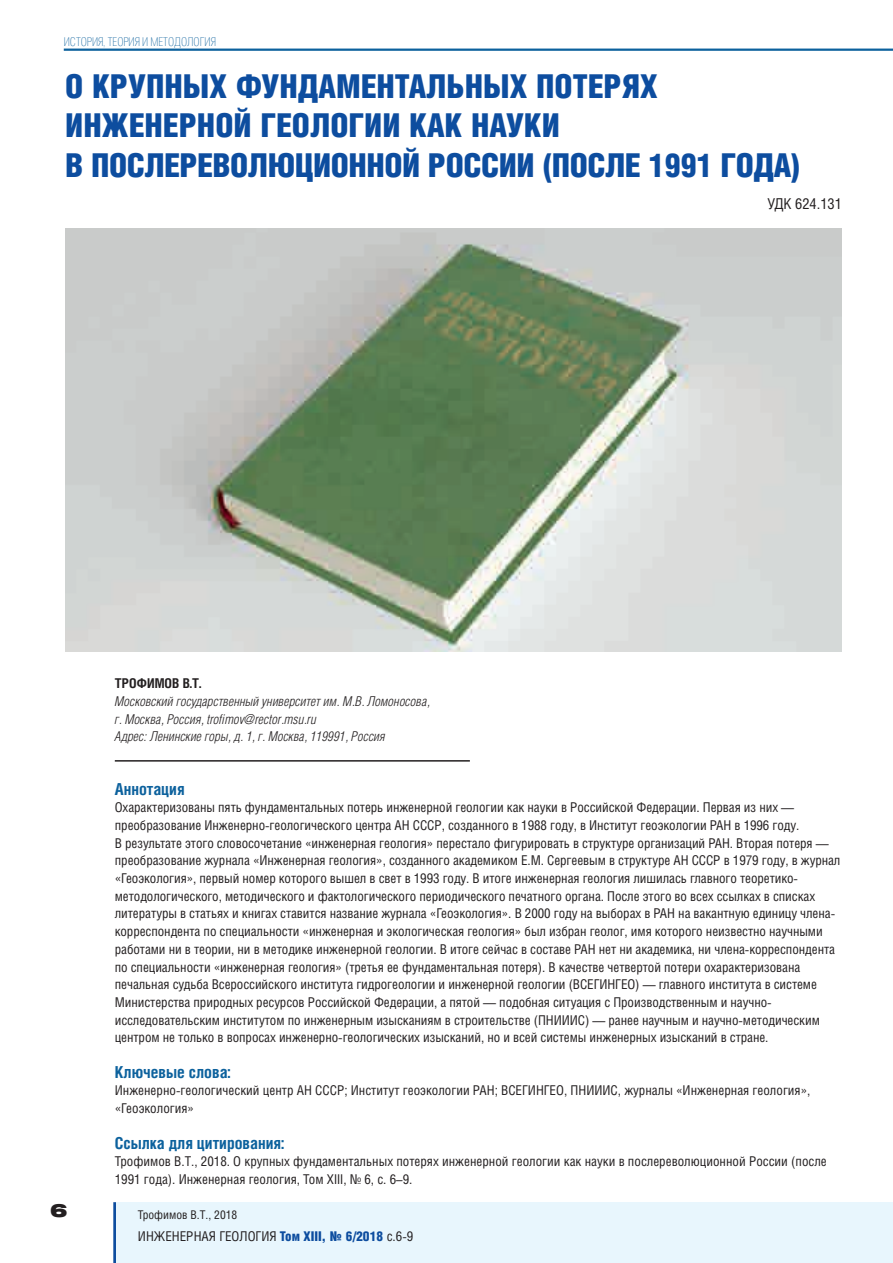
<style>
.page{position:relative;width:893px;height:1263px;background:#fff}
.page>*{position:absolute;margin:0;border:0;box-sizing:border-box;transform-origin:0 0}
.t1{font:900 33px/39.6px "Helios Cond";color:#0d4d9f}
.t2{font:900 18px "Helios Ext";color:#231f20}
.t3{font:700 16.5px "Helios Cond";color:#0c619d}
.t4{font:15px "Helios Cond";color:#231f20}
.t5{font:13.5px/17.7px "Helios Cond";letter-spacing:-.005em;color:#231f20}
.t6{font:italic 300 13.5px/17.7px "Helios Cond";letter-spacing:.005em;color:#231f20}
.t7{font:700 13.5px "Helios Cond";letter-spacing:.005em;color:#231f20}
.t8{font:100 12px "Helios Cond";color:#0c619d}
.t9{font:12px "Helios Cond";color:#231f20}
.s1{font-weight:900;color:#0d4d9f}
</style>
<div class="page">
<hr style="left:64px;top:49px;width:829px;height:2px;background:#0c619d">
<hr style="left:113px;top:1202px;width:3px;height:61px;background:#0d4d9f">
<hr style="left:115px;top:760px;width:355px;height:2px;background:#231f20">
<div style="left:116px;top:1202px;width:777px;height:61px;background:#e8f6fd"></div>
<img style="left:65px;top:228px;width:777px;height:424px">
<p class="t8" style="left:64px;top:37px;width:153px">ИСТОРИЯ, ТЕОРИЯ И МЕТОДОЛОГИЯ</p>
<h1 class="t1" style="left:65px;top:69px;width:737px">О КРУПНЫХ ФУНДАМЕНТАЛЬНЫХ ПОТЕРЯХ<br>ИНЖЕНЕРНОЙ ГЕОЛОГИИ КАК НАУКИ<br>В ПОСЛЕРЕВОЛЮЦИОННОЙ РОССИИ (ПОСЛЕ 1991 ГОДА)</h1>
<p class="t7" style="left:115px;top:678px;width:88px">ТРОФИМОВ В.Т.</p>
<p class="t6" style="left:115px;top:693px;width:317px">Московский государственный университет им. М.В. Ломоносова, г. Москва, Россия, trofimov@rector.msu.ru<br>Адрес: Ленинские горы, д. 1, г. Москва, 119991, Россия</p>
<p class="t4" style="left:767px;top:198px;width:76px">УДК 624.131</p>
<h2 class="t2" style="left:50px;top:1203px;width:19px">6</h2>
<p class="t3" style="left:115px;top:783px;width:71px">Аннотация</p>
<p class="t5" style="left:115px;top:800px;width:727px">Охарактеризованы пять фундаментальных потерь инженерной геологии как науки в Российской Федерации. Первая из них — преобразование Инженерно-геологического центра АН СССР, созданного в 1988 году, в Институт геоэкологии РАН в 1996 году.<br>В результате этого словосочетание «инженерная геология» перестало фигурировать в структуре организаций РАН. Вторая потеря — преобразование журнала «Инженерная геология», созданного академиком Е.М. Сергеевым в структуре АН СССР в 1979 году, в журнал «Геоэкология», первый номер которого вышел в свет в 1993 году. В итоге инженерная геология лишилась главного теоретико&shy;методологического, методического и фактологического периодического печатного органа. После этого во всех ссылках в списках литературы в статьях и книгах ставится название журнала «Геоэкология». В 2000 году на выборах в РАН на вакантную единицу члена&shy;корреспондента по специальности «инженерная и экологическая геология» был избран геолог, имя которого неизвестно научными работами ни в теории, ни в методике инженерной геологии. В итоге сейчас в составе РАН нет ни академика, ни члена-корреспондента по специальности «инженерная геология» (третья ее фундаментальная потеря). В качестве четвертой потери охарактеризована печальная судьба Всероссийского института гидрогеологии и инженерной геологии (ВСЕГИНГЕО) — главного института в системе Министерства природных ресурсов Российской Федерации, а пятой — подобная ситуация с Производственным и научно&shy;исследовательским институтом по инженерным изысканиям в строительстве (ПНИИИС) — ранее научным и научно-методическим центром не только в вопросах инженерно-геологических изысканий, но и всей системы инженерных изысканий в стране.</p>
<p class="t3" style="left:115px;top:1066px;width:117px">Ключевые слова:</p>
<p class="t5" style="left:115px;top:1083px;width:697px">Инженерно-геологический центр АН СССР; Институт геоэкологии РАН; ВСЕГИНГЕО, ПНИИИС, журналы «Инженерная геология», «Геоэкология»</p>
<p class="t3" style="left:115px;top:1137px;width:171px">Ссылка для цитирования:</p>
<p class="t5" style="left:115px;top:1154px;width:713px">Трофимов В.Т., 2018. О крупных фундаментальных потерях инженерной геологии как науки в послереволюционной России (после<br>1991 года). Инженерная геология, Том ХIII, № 6, с. 6–9.</p>
<p class="t9" style="left:138px;top:1210px;width:101px">Трофимов В.Т., 2018</p>
<p class="t5" style="left:138px;top:1228px;width:277px">ИНЖЕНЕРНАЯ ГЕОЛОГИЯ <span class="s1">Том XIII, № 6/2018</span> c.6-9</p>
</div>
